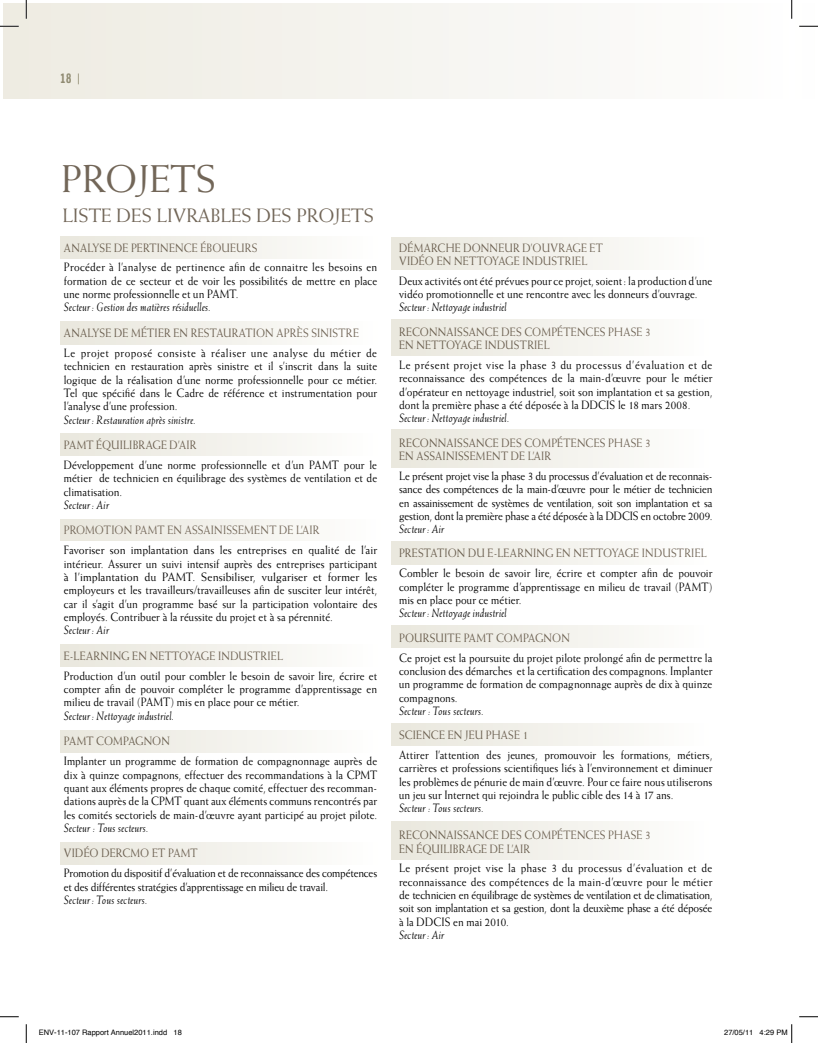
<style>
.page{position:relative;width:818px;height:1043px;background:#fff}
.page>*{position:absolute;margin:0;border:0;box-sizing:border-box;transform-origin:0 0}
.t1{font:38.75px "Weiss";color:#726658}
.t2{font:19.38px "Weiss";color:#726658}
.t3{font:13.75px "Solex Bold Lining";color:#9a9680}
.t4{font:12.12px/13.4px "Weiss";color:#000;text-align:justify;scale:.9 1}
.t5{font:12.12px/13.4px "Weiss";letter-spacing:.02em;color:#726658;scale:.9 1}
.t6{font:12.12px/13.4px "Weiss";color:#000;text-align:justify;scale:.93 1}
.t7{font:italic 12.12px "Weiss";letter-spacing:.015em;color:#000;scale:.9 1}
.t8{font:7.5px "Helvetica";color:#000}
.s1{font-family:"Solex";font-weight:700}
</style>
<div class="page">
<div style="left:60px;top:519px;width:324px;height:21px;background:linear-gradient(to right,#e9e6dc,#fefefd)"></div>
<div style="left:60px;top:236px;width:321px;height:23px;background:linear-gradient(to right,#e9e6dc,#fefefd)"></div>
<div style="left:60px;top:322px;width:321px;height:22px;background:linear-gradient(to right,#e9e6dc,#fefefd)"></div>
<div style="left:391px;top:319px;width:321px;height:36px;background:linear-gradient(to right,#e9e6dc,#fefefd)"></div>
<div style="left:391px;top:238px;width:321px;height:32px;background:linear-gradient(to right,#e9e6dc,#fefefd)"></div>
<div style="left:60px;top:433px;width:321px;height:22px;background:linear-gradient(to right,#e9e6dc,#fefefd)"></div>
<div style="left:60px;top:644px;width:321px;height:22px;background:linear-gradient(to right,#e9e6dc,#fefefd)"></div>
<div style="left:60px;top:730px;width:321px;height:23px;background:linear-gradient(to right,#e9e6dc,#fefefd)"></div>
<div style="left:60px;top:842px;width:321px;height:22px;background:linear-gradient(to right,#e9e6dc,#fefefd)"></div>
<div style="left:391px;top:821px;width:321px;height:38px;background:linear-gradient(to right,#e9e6dc,#fefefd)"></div>
<div style="left:391px;top:723px;width:321px;height:22px;background:linear-gradient(to right,#e9e6dc,#fefefd)"></div>
<div style="left:391px;top:625px;width:321px;height:22px;background:linear-gradient(to right,#e9e6dc,#fefefd)"></div>
<div style="left:391px;top:542px;width:321px;height:22px;background:linear-gradient(to right,#e9e6dc,#fefefd)"></div>
<div style="left:391px;top:429px;width:321px;height:38px;background:linear-gradient(to right,#e9e6dc,#fefefd)"></div>
<div style="left:4px;top:4px;width:787px;height:94px;background:linear-gradient(to right,#eeebe2,#fefefd)"></div>
<svg style="left:0;top:25px;width:19px;height:2px"></svg>
<svg style="left:799px;top:25px;width:19px;height:2px"></svg>
<svg style="left:0;top:1016px;width:19px;height:1px"></svg>
<svg style="left:799px;top:1016px;width:19px;height:1px"></svg>
<svg style="left:25px;top:0;width:2px;height:19px"></svg>
<svg style="left:25px;top:1024px;width:2px;height:18px"></svg>
<svg style="left:790px;top:0;width:2px;height:19px"></svg>
<svg style="left:791px;top:1024px;width:1px;height:18px"></svg>
<p class="t3" style="left:60px;top:69px;width:22px">18 <span class="s1">|</span></p>
<h1 class="t1" style="left:61px;top:156px;width:156px">PROJETS</h1>
<h2 class="t2" style="left:62px;top:204px;width:21px">Liste</h2>
<h2 class="t2" style="left:116px;top:204px;width:13px">des</h2>
<h2 class="t2" style="left:157px;top:204px;width:12px">livrables</h2>
<h2 class="t2" style="left:256px;top:204px;width:13px">des</h2>
<h2 class="t2" style="left:296px;top:204px;width:12px">projets</h2>
<p class="t5" style="left:64px;top:240px;width:217px">ANALYSE DE PERTINENCE ÉBOUEURS</p>
<p class="t4" style="left:64px;top:260px;width:349px">Procéder à l’analyse de pertinence afin de connaitre les besoins en formation de ce secteur et de voir les possibilités de mettre en place une norme professionnelle et un PAMT.</p>
<p class="t7" style="left:64px;top:300px;width:165px">Secteur: Gestion des matières résiduelles.</p>
<p class="t5" style="left:64px;top:326px;width:165px">ANALYSE DE MÉTIER en rEstauration</p>
<p class="t5" style="left:276px;top:326px;width:47px">aprèssinistre</p>
<p class="t4" style="left:64px;top:346px;width:349px">Le projet proposé consiste à réaliser une analyse du métier de technicien en restauration après sinistre et il s’inscrit dans la suite logique de la réalisation d’une norme professionnelle pour ce métier.<br>Tel que spécifié dans le Cadre de référence et instrumentation pour l’analyse d’une profession.</p>
<p class="t7" style="left:64px;top:412px;width:148px">Secteur: Restauration après sinistre.</p>
<p class="t5" style="left:64px;top:438px;width:149px">PAMT ÉQUILIBRAGE D’AIR</p>
<p class="t4" style="left:64px;top:458px;width:349px">Développement d’une norme professionnelle et d’un PAMT pour le métier de technicien en équilibrage des systèmes de ventilation et de climatisation.</p>
<p class="t7" style="left:64px;top:498px;width:52px">Secteur: Air</p>
<p class="t5" style="left:64px;top:523px;width:285px">PROMOTION PAMT EN ASSAINISSEMENT DE L’AIR</p>
<p class="t6" style="left:64px;top:543px;width:338px">Favoriser son implantation dans les entreprises en qualité de l’air intérieur. Assurer un suivi intensif auprès des entreprises participant à l’implantation du PAMT. Sensibiliser, vulgariser et former les employeurs et les travailleurs/travailleuses afin de susciter leur intérêt, car il s’agit d’un programme basé sur la participation volontaire des employés. Contribuer à la réussite du projet et à sa pérennité.</p>
<p class="t7" style="left:64px;top:623px;width:52px">Secteur: Air</p>
<p class="t5" style="left:64px;top:649px;width:245px">E-LEARNING EN NETTOYAGE INDUSTRIEL</p>
<p class="t4" style="left:64px;top:668px;width:349px">Production d’un outil pour combler le besoin de savoir lire, écrire et compter afin de pouvoir compléter le programme d’apprentissage en milieu de travail (PAMT) mis en place pour ce métier.</p>
<p class="t7" style="left:64px;top:708px;width:124px">Secteur: Nettoyage industriel.</p>
<p class="t5" style="left:64px;top:734px;width:119px">PAMT COMPAGNON</p>
<p class="t4" style="left:64px;top:754px;width:350px">Implanter un programme de formation de compagnonnage auprès de dix à quinze compagnons, effectuer des recommandations à la CPMT quant aux éléments propres de chaque comité, effectuer des recomman&shy;dations auprès de la CPMT quant aux éléments communs rencontrés par les comités sectoriels de main-d’œuvre ayant participé au projet pilote.</p>
<p class="t7" style="left:64px;top:820px;width:96px">Secteur : Tous secteurs.</p>
<p class="t5" style="left:64px;top:846px;width:18px">Vidéo</p>
<p class="t5" style="left:101px;top:846px;width:108px">DERCMO et PAMT</p>
<p class="t4" style="left:64px;top:866px;width:349px">Promotion du dispositif d’évaluation et de reconnaissance des compétences et des différentes stratégies d’apprentissage en milieu de travail.</p>
<p class="t7" style="left:64px;top:892px;width:95px">Secteur: Tous secteurs.</p>
<p class="t5" style="left:399px;top:240px;width:101px">DÉMARCHE DOnneur</p>
<p class="t5" style="left:522px;top:240px;width:21px">d’ouvrage</p>
<p class="t5" style="left:589px;top:240px;width:16px">ET</p>
<p class="t5" style="left:399px;top:254px;width:210px">VIDÉO EN NETTOYAGE INDUSTRIEL</p>
<p class="t4" style="left:399px;top:274px;width:349px">Deux activités ont été prévues pour ce projet, soient: la production d’une vidéo promotionnelle et une rencontre avec les donneurs d’ouvrage.</p>
<p class="t7" style="left:399px;top:300px;width:121px">Secteur: Nettoyage industriel</p>
<p class="t5" style="left:399px;top:325px;width:281px">RECONNAISSANCE DES COMPÉTENCES PHASE 3<br>EN NETTOYAGE INDUSTRIEL</p>
<p class="t4" style="left:399px;top:358px;width:349px">Le présent projet vise la phase 3 du processus d’évaluation et de reconnaissance des compétences de la main-d’œuvre pour le métier d’opérateur en nettoyage industriel, soit son implantation et sa gestion, dont la première phase a été déposée à la DDCIS le 18 mars 2008.</p>
<p class="t7" style="left:399px;top:411px;width:124px">Secteur: Nettoyage industriel.</p>
<p class="t5" style="left:399px;top:435px;width:281px">RECONNAISSANCE DES COMPÉTENCES PHASE 3<br>EN ASSAINISSEMENT DE L’AIR</p>
<p class="t4" style="left:399px;top:469px;width:350px">Le présent projet vise la phase 3 du processus d’évaluation et de reconnais&shy;sance des compétences de la main-d’œuvre pour le métier de technicien en assainissement de systèmes de ventilation, soit son implantation et sa gestion, dont la première phase a été déposée à la DDCIS en octobre 2009.</p>
<p class="t7" style="left:399px;top:522px;width:52px">Secteur: Air</p>
<p class="t5" style="left:399px;top:546px;width:15px">Prestation</p>
<p class="t5" style="left:468px;top:546px;width:42px">du E-learning</p>
<p class="t5" style="left:556px;top:546px;width:39px">en Netto</p>
<p class="t5" style="left:611px;top:546px;width:16px">yage</p>
<p class="t5" style="left:642px;top:546px;width:9px">industriel</p>
<p class="t4" style="left:399px;top:566px;width:349px">Combler le besoin de savoir lire, écrire et compter afin de pouvoir compléter le programme d’apprentissage en milieu de travail (PAMT) mis en place pour ce métier.</p>
<p class="t7" style="left:399px;top:606px;width:121px">Secteur: Nettoyage industriel</p>
<p class="t5" style="left:399px;top:630px;width:191px">POURSUITE PAMT COMPAGNON</p>
<p class="t4" style="left:399px;top:650px;width:349px">Ce projet est la poursuite du projet pilote prolongé afin de permettre la conclusion des démarches et la certification des compagnons. Implanter un programme de formation de compagnonnage auprès de dix à quinze compagnons.</p>
<p class="t7" style="left:399px;top:703px;width:96px">Secteur : Tous secteurs.</p>
<p class="t5" style="left:399px;top:728px;width:145px">SCIENCE EN JEU PHASE 1</p>
<p class="t4" style="left:399px;top:748px;width:349px">Attirer l’attention des jeunes, promouvoir les formations, métiers, carrières et professions scientifiques liés à l’environnement et diminuer les problèmes de pénurie de main d’œuvre. Pour ce faire nous utiliserons un jeu sur Internet qui rejoindra le public cible des 14 à 17 ans.</p>
<p class="t7" style="left:399px;top:801px;width:96px">Secteur : Tous secteurs.</p>
<p class="t5" style="left:399px;top:828px;width:17px">Reconnaissance</p>
<p class="t5" style="left:501px;top:828px;width:9px">des</p>
<p class="t5" style="left:524px;top:828px;width:10px">compétences</p>
<p class="t5" style="left:608px;top:828px;width:9px">phase</p>
<p class="t5" style="left:645px;top:828px;width:8px">3</p>
<p class="t5" style="left:399px;top:841px;width:28px">en équilibrage</p>
<p class="t5" style="left:490px;top:841px;width:33px">de l’air</p>
<p class="t4" style="left:399px;top:861px;width:350px">Le présent projet vise la phase 3 du processus d’évaluation et de reconnaissance des compétences de la main-d’œuvre pour le métier de technicien en équilibrage de systèmes de ventilation et de climatisation, soit son implantation et sa gestion, dont la deuxième phase a été déposée à la DDCIS en mai 2010.</p>
<p class="t7" style="left:399px;top:927px;width:52px">Secteur: Air</p>
<p class="t8" style="left:39px;top:1027px;width:144px">ENV-11-107 Rapport Annuel2011.indd 18</p>
<p class="t8" style="left:724px;top:1027px;width:65px">27/05/11 4:29 PM</p>
</div>
